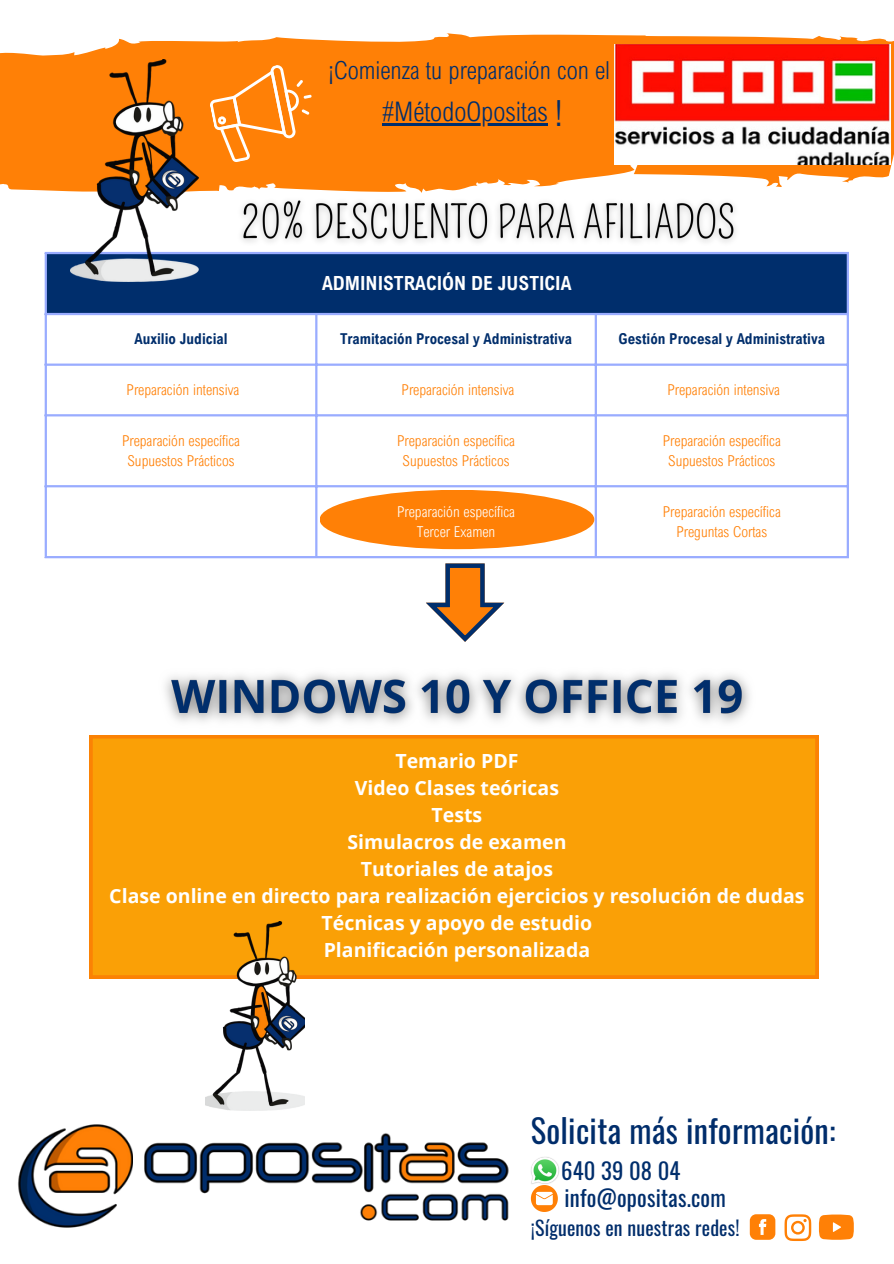
<style>
.page{position:relative;width:894px;height:1264px;background:#fff}
.page>*{position:absolute;margin:0;border:0;box-sizing:border-box;transform-origin:0 0}
.t1{font:300 36px "Arial Nova Cond";color:#002e6c}
.t2{font:32.55px "Oswald";letter-spacing:.01em;color:#002d6b}
.t3{font:300 27px "Arial Nova Cond";color:#002e6c}
.t4{font:300 24.75px "Arial Nova Cond";color:#002e6c}
.t5{font:22.65px "Oswald";letter-spacing:.01em;color:#002e6c}
.t6{font:19.95px "Oswald";letter-spacing:.01em;color:#002d6b}
.t7{font:700 19.5px/27px "Open Sans";color:#fff;text-align:center}
.t8{font:700 19.5px "Arial Nova Cond";color:#fff}
.t9{font:300 15px "Arial Nova Cond";color:#ff8006}
.t10{font:700 15px "Arial Nova Cond";color:#002e6c}
.t11{font:300 15px "Arial Nova Cond";color:#fff}
</style>
<div class="page">
<img style="left:144px;top:1133px;width:365px;height:88px">
<img style="left:18px;top:1124px;width:115px;height:104px">
<img style="left:531px;top:1157px;width:28px;height:27px">
<svg style="left:530px;top:1185px;width:27px;height:26px"></svg>
<svg style="left:749px;top:1214px;width:26px;height:25px"></svg>
<svg style="left:784px;top:1214px;width:27px;height:26px"></svg>
<svg style="left:818px;top:1214px;width:35px;height:25px"></svg>
<div style="left:319px;top:490px;width:275px;height:59px;background:#ff8006;border-radius:50%"></div>
<div style="left:45px;top:253px;width:802px;height:61px;background:#002e6c"></div>
<hr style="left:45px;top:254px;width:2px;height:302px;background:#99acff">
<hr style="left:315px;top:315px;width:2px;height:241px;background:#99acff">
<hr style="left:594px;top:315px;width:2px;height:241px;background:#99acff">
<hr style="left:846px;top:254px;width:2px;height:302px;background:#99acff">
<hr style="left:45px;top:252px;width:803px;height:2px;background:#99acff">
<hr style="left:45px;top:313px;width:803px;height:2px;background:#99acff">
<hr style="left:45px;top:363px;width:803px;height:3px;background:#99acff">
<hr style="left:45px;top:414px;width:803px;height:2px;background:#99acff">
<hr style="left:45px;top:485px;width:803px;height:2px;background:#99acff">
<hr style="left:45px;top:556px;width:803px;height:2px;background:#99acff">
<svg style="left:0;top:33px;width:893px;height:159px;background:#fe932b"></svg>
<img style="left:70px;top:60px;width:128px;height:222px">
<svg style="left:209px;top:64px;width:103px;height:100px;background:#ff9128"></svg>
<svg style="left:426px;top:563px;width:78px;height:79px"></svg>
<div style="left:89px;top:735px;width:729px;height:243px;background:#faa006"></div>
<img style="left:205px;top:921px;width:99px;height:189px">
<hr style="left:382px;top:123px;width:166px;height:3px;background:#002e6c">
<img style="left:150px;top:673px;width:612px;height:63px">
<img style="left:231px;top:189px;width:515px;height:53px">
<img style="left:614px;top:45px;width:276px;height:120px">
<p class="t4" style="left:328px;top:55px;width:283px">¡Comienza tu preparación con el</p>
<p class="t3" style="left:382px;top:95px;width:167px">#MétodoOpositas</p>
<p class="t1" style="left:554px;top:91px;width:9px">!</p>
<h4 class="t8" style="left:322px;top:271px;width:251px">ADMINISTRACIÓN DE JUSTICIA</h4>
<p class="t10" style="left:134px;top:330px;width:95px">Auxilio Judicial</p>
<h4 class="t10" style="left:340px;top:330px;width:233px">Tramitación Procesal y Administrativa</h4>
<p class="t10" style="left:618px;top:330px;width:208px">Gestión Procesal y Administrativa</p>
<p class="t9" style="left:126px;top:380px;width:114px">Preparación intensiva</p>
<p class="t9" style="left:401px;top:380px;width:114px">Preparación intensiva</p>
<p class="t9" style="left:667px;top:380px;width:114px">Preparación intensiva</p>
<p class="t9" style="left:122px;top:431px;width:119px">Preparación específica</p>
<p class="t9" style="left:127px;top:451px;width:109px">Supuestos Prácticos</p>
<p class="t9" style="left:397px;top:431px;width:119px">Preparación específica</p>
<p class="t9" style="left:402px;top:451px;width:109px">Supuestos Prácticos</p>
<p class="t9" style="left:662px;top:431px;width:119px">Preparación específica</p>
<p class="t9" style="left:668px;top:451px;width:109px">Supuestos Prácticos</p>
<p class="t11" style="left:397px;top:502px;width:119px">Preparación específica</p>
<p class="t11" style="left:416px;top:522px;width:80px">Tercer Examen</p>
<p class="t9" style="left:662px;top:502px;width:119px">Preparación específica</p>
<p class="t9" style="left:676px;top:522px;width:92px">Preguntas Cortas</p>
<p class="t7" style="left:109px;top:747px;width:696px">Temario PDF<br>Video Clases teóricas<br>Tests<br>Simulacros de examen<br>Tutoriales de atajos<br>Clase online en directo para realización ejercicios y resolución de dudas<br>Técnicas y apoyo de estudio<br>Planificación personalizada</p>
<p class="t2" style="left:530px;top:1105px;width:306px">Solicita más información:</p>
<p class="t5" style="left:561px;top:1152px;width:121px">640 39 08 04</p>
<p class="t5" style="left:564px;top:1180px;width:163px">info@opositas.com</p>
<h6 class="t6" style="left:530px;top:1212px;width:210px">¡Síguenos en nuestras redes!</h6>
</div>
